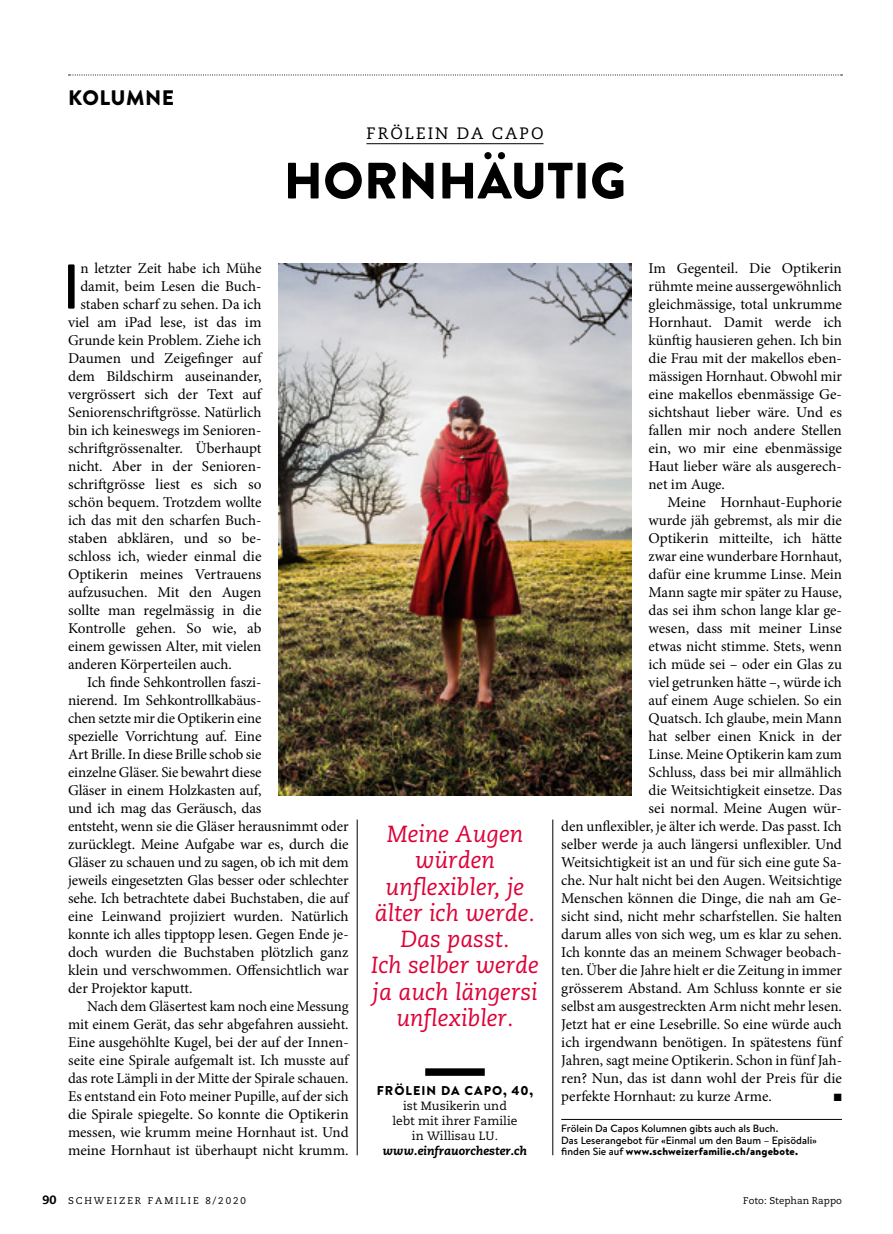
<style>
.page{position:relative;width:893px;height:1234px;background:#fff}
.page>*{position:absolute;margin:0;border:0;box-sizing:border-box;transform-origin:0 0}
._211_GS3sp_Initial_3{font:500 63.15px "Brandon Text";color:#000}
._100_Headline_Brd_34{font:900 51px "Brandon Grotesque";letter-spacing:.005em;color:#000}
.QUOTE_Caeci_15_5pt_x{font:italic 23.25px/26.2px "Caecilia";color:#dd0037;text-align:center}
.RUBRIKTITEL_gross_Br{font:900 21px "Brandon Grotesque";letter-spacing:.02em;color:#000}
.SPITZTITEL_Caeci_11p{font:16.5px "Caecilia";letter-spacing:.125em;color:#000}
._220_GS3sp_mEinz_x08{font:15px/18px "Minion Pro";letter-spacing:-.005em;color:#000;text-align:justify}
._211_GS3sp_Initial_3-2{font:15px "Minion Pro";color:#000}
._300_Legende_Auszeic{font:900 12.75px "Brandon Text";letter-spacing:.08em;color:#000}
._300_Legende_Zusatz{font:12px/15px "Caecilia";color:#000;text-align:center}
.PAGINA_8pt_Zahl_x08{font:800 12px "Caecilia";color:#000}
.FUSSNOTE_Brd_7pt_x13{font:500 10.5px/11.2px "Brandon Text";color:#000}
._900_Schlusspunkt{font:10.5px "Zapf Dingbats Std";color:#000}
.PAGINA_6_5pt_Text_x0{font:9.75px "Caecilia";letter-spacing:.2em;color:#000}
._800_Fotobyline_x12{font:9.75px "Caecilia";color:#000}
.s1{font-weight:800;font-style:italic}
.s2{font-weight:900}
</style>
<div class="page">
<img style="left:279px;top:263px;width:352px;height:531px">
<hr style="left:553px;top:819px;width:1px;height:335px;background:#000">
<hr style="left:357px;top:819px;width:1px;height:335px;background:#000">
<hr style="left:366px;top:143px;width:177px;height:1px;background:#000">
<div style="left:425px;top:1068px;width:60px;height:7px;background:#000"></div>
<hr style="left:561px;top:1118px;width:281px;height:1px;background:#000">
<svg style="left:69px;top:74px;width:773px;height:1px"></svg>
<p class="RUBRIKTITEL_gross_Br" style="left:68px;top:83px;width:107px">KOLUMNE</p>
<p class="SPITZTITEL_Caeci_11p" style="left:366px;top:124px;width:179px">FRÖLEIN DA CAPO</p>
<p class="_100_Headline_Brd_34" style="left:284px;top:145px;width:344px">HORNHÄUTIG</p>
<p class="_211_GS3sp_Initial_3" style="left:62px;top:243px;width:20px">I</p>
<p class="_211_GS3sp_Initial_3-2" style="left:80px;top:258px;width:183px">n letzter Zeit habe ich Mühe</p>
<p class="_211_GS3sp_Initial_3-2" style="left:80px;top:276px;width:183px">damit, beim Lesen die Buch-</p>
<p class="_211_GS3sp_Initial_3-2" style="left:80px;top:294px;width:183px">staben scharf zu sehen. Da ich</p>
<p class="_211_GS3sp_Initial_3-2" style="left:68px;top:312px;width:195px">viel am iPad lese, ist das im</p>
<p class="_211_GS3sp_Initial_3-2" style="left:68px;top:330px;width:195px">Grunde kein Problem. Ziehe ich</p>
<p class="_211_GS3sp_Initial_3-2" style="left:68px;top:348px;width:195px">Daumen und Zeigefinger auf</p>
<p class="_211_GS3sp_Initial_3-2" style="left:68px;top:366px;width:195px">dem Bildschirm auseinander,</p>
<p class="_211_GS3sp_Initial_3-2" style="left:68px;top:384px;width:195px">vergrössert sich der Text auf</p>
<p class="_211_GS3sp_Initial_3-2" style="left:68px;top:402px;width:195px">Seniorenschriftgrösse. Natürlich</p>
<p class="_211_GS3sp_Initial_3-2" style="left:68px;top:420px;width:195px">bin ich keineswegs im Senioren-</p>
<p class="_211_GS3sp_Initial_3-2" style="left:68px;top:438px;width:195px">schriftgrössenalter. Überhaupt</p>
<p class="_211_GS3sp_Initial_3-2" style="left:68px;top:456px;width:195px">nicht. Aber in der Senioren-</p>
<p class="_211_GS3sp_Initial_3-2" style="left:68px;top:474px;width:195px">schriftgrösse liest es sich so</p>
<p class="_211_GS3sp_Initial_3-2" style="left:68px;top:492px;width:195px">schön bequem. Trotzdem wollte</p>
<p class="_211_GS3sp_Initial_3-2" style="left:68px;top:510px;width:195px">ich das mit den scharfen Buch-</p>
<p class="_211_GS3sp_Initial_3-2" style="left:68px;top:528px;width:195px">staben abklären, und so be-</p>
<p class="_211_GS3sp_Initial_3-2" style="left:68px;top:546px;width:195px">schloss ich, wieder einmal die</p>
<p class="_211_GS3sp_Initial_3-2" style="left:68px;top:564px;width:195px">Optikerin meines Vertrauens</p>
<p class="_211_GS3sp_Initial_3-2" style="left:68px;top:582px;width:195px">aufzusuchen. Mit den Augen</p>
<p class="_211_GS3sp_Initial_3-2" style="left:68px;top:600px;width:195px">sollte man regelmässig in die</p>
<p class="_211_GS3sp_Initial_3-2" style="left:68px;top:618px;width:195px">Kontrolle gehen. So wie, ab</p>
<p class="_211_GS3sp_Initial_3-2" style="left:68px;top:636px;width:195px">einem gewissen Alter, mit vielen</p>
<p class="_211_GS3sp_Initial_3-2" style="left:68px;top:654px;width:165px">anderen Körperteilen auch.</p>
<p class="_220_GS3sp_mEinz_x08" style="left:68px;top:673px;width:282px;text-align:left;text-indent:19px">Ich finde Sehkontrollen faszi-<br>nierend. Im Sehkontrollkabäus-<br>chen setzte mir die Optikerin eine<br>spezielle Vorrichtung auf. Eine<br>Art Brille. In diese Brille schob sie<br>einzelne Gläser. Sie bewahrt diese<br>Gläser in einem Holzkasten auf,<br>und ich mag das Geräusch, das<br>entsteht, wenn sie die Gläser herausnimmt oder zurücklegt. Meine Aufgabe war es, durch die Gläser zu schauen und zu sagen, ob ich mit dem jeweils eingesetzten Glas besser oder schlechter sehe. Ich betrachtete dabei Buchstaben, die auf eine Leinwand projiziert wurden. Natürlich konnte ich alles tipptopp lesen. Gegen Ende je&shy;doch wurden die Buchstaben plötzlich ganz klein und verschwommen. Offensichtlich war der Projektor kaputt.</p>
<p class="_220_GS3sp_mEinz_x08" style="left:68px;top:997px;width:282px;text-indent:19px">Nach dem Gläsertest kam noch eine Messung mit einem Gerät, das sehr abgefahren aussieht.<br>Eine ausgehöhlte Kugel, bei der auf der Innen&shy;seite eine Spirale aufgemalt ist. Ich musste auf das rote Lämpli in der Mitte der Spirale schauen.<br>Es entstand ein Foto meiner Pupille, auf der sich die Spirale spiegelte. So konnte die Optikerin messen, wie krumm meine Hornhaut ist. Und meine Hornhaut ist überhaupt nicht krumm.</p>
<p class="PAGINA_8pt_Zahl_x08" style="left:43px;top:1192px;width:16px">90</p>
<p class="PAGINA_6_5pt_Text_x0" style="left:68px;top:1194px;width:179px">SCHWEIZER FAMILIE 8/2020</p>
<p class="QUOTE_Caeci_15_5pt_x" style="left:371px;top:821px;width:169px">Meine Augen würden unflexibler, je älter ich werde.<br>Das passt.<br>Ich selber werde ja auch längersi unflexibler.</p>
<p class="_300_Legende_Auszeic" style="left:377px;top:1081px;width:158px">FRÖLEIN DA CAPO, 40,</p>
<p class="_300_Legende_Zusatz" style="left:383px;top:1098px;width:146px">ist Musikerin und<br>lebt mit ihrer Familie<br>in Willisau LU. <span class="s1">www.einfrauorchester.ch</span></p>
<p class="_220_GS3sp_mEinz_x08" style="left:648px;top:259px;width:195px">Im Gegenteil. Die Optikerin rühmte meine aussergewöhnlich gleichmässige, total unkrumme Hornhaut. Damit werde ich künftig hausieren gehen. Ich bin die Frau mit der makellos eben&shy;mässigen Hornhaut. Obwohl mir eine makellos ebenmässige Ge&shy;sichtshaut lieber wäre. Und es fallen mir noch andere Stellen ein, wo mir eine ebenmässige Haut lieber wäre als ausgerech&shy;net im Auge.</p>
<p class="_220_GS3sp_mEinz_x08" style="left:668px;top:493px;width:176px">Meine Hornhaut-Euphorie</p>
<p class="_220_GS3sp_mEinz_x08" style="left:648px;top:511px;width:195px">wurde jäh gebremst, als mir die</p>
<p class="_220_GS3sp_mEinz_x08" style="left:648px;top:529px;width:195px">Optikerin mitteilte, ich hätte</p>
<p class="_220_GS3sp_mEinz_x08" style="left:648px;top:547px;width:195px">zwar eine wunderbare Hornhaut,</p>
<p class="_220_GS3sp_mEinz_x08" style="left:648px;top:565px;width:195px">dafür eine krumme Linse. Mein</p>
<p class="_220_GS3sp_mEinz_x08" style="left:648px;top:583px;width:195px">Mann sagte mir später zu Hause,</p>
<p class="_220_GS3sp_mEinz_x08" style="left:648px;top:601px;width:195px">das sei ihm schon lange klar ge-</p>
<p class="_220_GS3sp_mEinz_x08" style="left:648px;top:619px;width:195px">wesen, dass mit meiner Linse</p>
<p class="_220_GS3sp_mEinz_x08" style="left:648px;top:637px;width:195px">etwas nicht stimme. Stets, wenn</p>
<p class="_220_GS3sp_mEinz_x08" style="left:648px;top:655px;width:195px">ich müde sei – oder ein Glas zu</p>
<p class="_220_GS3sp_mEinz_x08" style="left:648px;top:673px;width:195px">viel getrunken hätte –, würde ich</p>
<p class="_220_GS3sp_mEinz_x08" style="left:648px;top:691px;width:195px">auf einem Auge schielen. So ein</p>
<p class="_220_GS3sp_mEinz_x08" style="left:648px;top:709px;width:195px">Quatsch. Ich glaube, mein Mann</p>
<p class="_220_GS3sp_mEinz_x08" style="left:648px;top:727px;width:195px">hat selber einen Knick in der</p>
<p class="_220_GS3sp_mEinz_x08" style="left:648px;top:745px;width:195px">Linse. Meine Optikerin kam zum</p>
<p class="_220_GS3sp_mEinz_x08" style="left:648px;top:763px;width:195px">Schluss, dass bei mir allmählich</p>
<p class="_220_GS3sp_mEinz_x08" style="left:648px;top:781px;width:195px">die Weitsichtigkeit einsetze. Das</p>
<p class="_220_GS3sp_mEinz_x08" style="left:648px;top:799px;width:195px">sei normal. Meine Augen wür-</p>
<p class="_220_GS3sp_mEinz_x08" style="left:561px;top:817px;width:282px">den unflexibler, je älter ich werde. Das passt. Ich</p>
<p class="_220_GS3sp_mEinz_x08" style="left:561px;top:835px;width:282px">selber werde ja auch längersi unflexibler. Und</p>
<p class="_220_GS3sp_mEinz_x08" style="left:561px;top:853px;width:282px">Weitsichtigkeit ist an und für sich eine gute Sa-</p>
<p class="_220_GS3sp_mEinz_x08" style="left:561px;top:871px;width:282px">che. Nur halt nicht bei den Augen. Weitsichtige</p>
<p class="_220_GS3sp_mEinz_x08" style="left:561px;top:889px;width:282px">Menschen können die Dinge, die nah am Ge-</p>
<p class="_220_GS3sp_mEinz_x08" style="left:561px;top:907px;width:282px">sicht sind, nicht mehr scharfstellen. Sie halten</p>
<p class="_220_GS3sp_mEinz_x08" style="left:561px;top:925px;width:282px">darum alles von sich weg, um es klar zu sehen.</p>
<p class="_220_GS3sp_mEinz_x08" style="left:561px;top:943px;width:282px">Ich konnte das an meinem Schwager beobach-</p>
<p class="_220_GS3sp_mEinz_x08" style="left:561px;top:961px;width:282px">ten. Über die Jahre hielt er die Zeitung in immer</p>
<p class="_220_GS3sp_mEinz_x08" style="left:561px;top:979px;width:282px">grösserem Abstand. Am Schluss konnte er sie</p>
<p class="_220_GS3sp_mEinz_x08" style="left:561px;top:997px;width:282px">selbst am ausgestreckten Arm nicht mehr lesen.</p>
<p class="_220_GS3sp_mEinz_x08" style="left:561px;top:1015px;width:282px">Jetzt hat er eine Lesebrille. So eine würde auch</p>
<p class="_220_GS3sp_mEinz_x08" style="left:561px;top:1033px;width:282px">ich irgendwann benötigen. In spätestens fünf</p>
<p class="_220_GS3sp_mEinz_x08" style="left:561px;top:1051px;width:282px">Jahren, sagt meine Optikerin. Schon in fünf Jah-</p>
<p class="_220_GS3sp_mEinz_x08" style="left:561px;top:1069px;width:282px">ren? Nun, das ist dann wohl der Preis für die</p>
<p class="_220_GS3sp_mEinz_x08" style="left:561px;top:1087px;width:212px">perfekte Hornhaut: zu kurze Arme.</p>
<p class="_900_Schlusspunkt" style="left:834px;top:1092px;width:9px">■</p>
<p class="FUSSNOTE_Brd_7pt_x13" style="left:561px;top:1122px;width:257px">Frölein Da Capos Kolumnen gibts auch als Buch.<br>Das Leserangebot für «Einmal um den Baum – Episödali» finden Sie auf <span class="s2">www.schweizerfamilie.ch/angebote.</span></p>
<p class="_800_Fotobyline_x12" style="left:743px;top:1194px;width:100px">Foto: Stephan Rappo</p>
</div>
